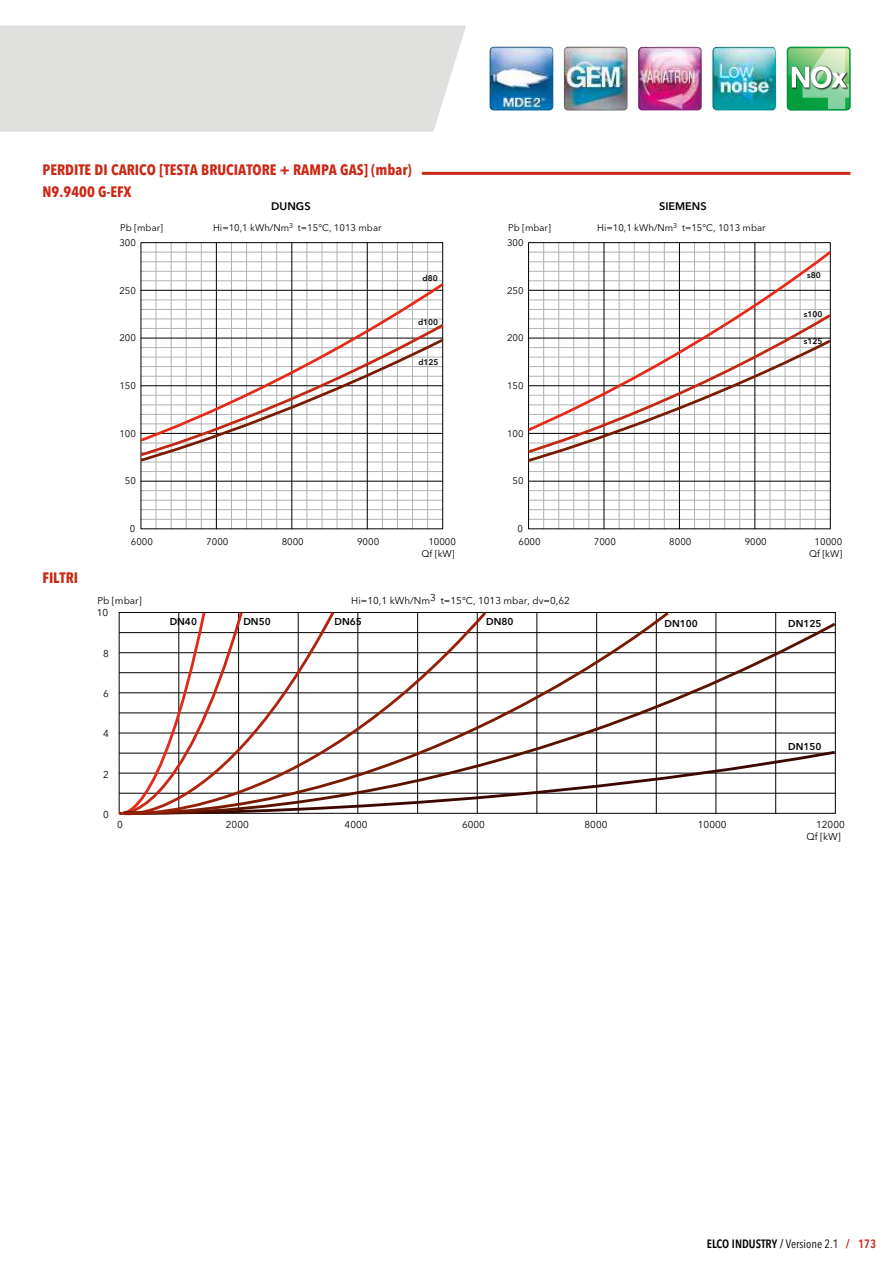
<style>
.page{position:relative;width:893px;height:1263px;background:#fff}
.page>*{position:absolute;margin:0;border:0;box-sizing:border-box;transform-origin:0 0}
.t1{font:700 condensed 15px "Avenir Next LT Pro";color:#cb2815}
.t2{font:600 condensed 12px "Avenir Next LT Pro";color:#000}
.t3{font:600 10.95px "Avenir Next LT Pro";color:#000}
.t4{font:9.9px "Avenir Next LT Pro";color:#000}
.t5{font:600 9.9px "Avenir Next LT Pro";color:#000}
.t6{font:9.6px/11.9px "Avenir Next LT Pro";color:#000;text-align:right}
.t7{font:600 8.25px "Avenir Next LT Pro";color:#000}
.s1{font-weight:400}
.s2{color:#cb2815}
</style>
<div class="page">
<hr style="left:422px;top:172px;width:428px;height:3px;background:#cb2815">
<div style="left:0;top:26px;width:466px;height:106px;background:#e0e0df"></div>
<hr style="left:141px;top:519px;width:302px;height:1px;background:#b3b2b2">
<hr style="left:141px;top:509px;width:302px;height:1px;background:#b3b2b2">
<hr style="left:141px;top:500px;width:302px;height:1px;background:#b3b2b2">
<hr style="left:141px;top:490px;width:302px;height:1px;background:#b3b2b2">
<hr style="left:141px;top:471px;width:302px;height:1px;background:#b3b2b2">
<hr style="left:141px;top:280px;width:302px;height:1px;background:#b3b2b2">
<hr style="left:141px;top:271px;width:302px;height:1px;background:#b3b2b2">
<hr style="left:141px;top:261px;width:302px;height:1px;background:#b3b2b2">
<hr style="left:141px;top:252px;width:302px;height:1px;background:#b3b2b2">
<hr style="left:427px;top:243px;width:1px;height:286px;background:#b3b2b2">
<hr style="left:412px;top:243px;width:1px;height:286px;background:#b3b2b2">
<hr style="left:397px;top:243px;width:1px;height:286px;background:#b3b2b2">
<hr style="left:382px;top:243px;width:1px;height:286px;background:#b3b2b2">
<hr style="left:352px;top:243px;width:1px;height:286px;background:#b3b2b2">
<hr style="left:337px;top:243px;width:1px;height:286px;background:#b3b2b2">
<hr style="left:322px;top:243px;width:1px;height:286px;background:#b3b2b2">
<hr style="left:307px;top:243px;width:1px;height:286px;background:#b3b2b2">
<hr style="left:276px;top:243px;width:1px;height:286px;background:#b3b2b2">
<hr style="left:261px;top:243px;width:1px;height:286px;background:#b3b2b2">
<hr style="left:246px;top:243px;width:1px;height:286px;background:#b3b2b2">
<hr style="left:231px;top:243px;width:1px;height:286px;background:#b3b2b2">
<hr style="left:201px;top:243px;width:1px;height:286px;background:#b3b2b2">
<hr style="left:186px;top:243px;width:1px;height:286px;background:#b3b2b2">
<hr style="left:171px;top:243px;width:1px;height:286px;background:#b3b2b2">
<hr style="left:156px;top:243px;width:1px;height:286px;background:#b3b2b2">
<hr style="left:141px;top:481px;width:302px;height:1px;background:#000">
<hr style="left:367px;top:243px;width:1px;height:286px;background:#000">
<hr style="left:291px;top:243px;width:1px;height:286px;background:#000">
<hr style="left:216px;top:243px;width:1px;height:286px;background:#000">
<hr style="left:529px;top:519px;width:301px;height:1px;background:#b3b2b2">
<hr style="left:529px;top:509px;width:301px;height:1px;background:#b3b2b2">
<hr style="left:529px;top:500px;width:301px;height:1px;background:#b3b2b2">
<hr style="left:529px;top:490px;width:301px;height:1px;background:#b3b2b2">
<hr style="left:529px;top:471px;width:301px;height:1px;background:#b3b2b2">
<hr style="left:815px;top:243px;width:1px;height:286px;background:#b3b2b2">
<hr style="left:800px;top:243px;width:1px;height:286px;background:#b3b2b2">
<hr style="left:785px;top:243px;width:1px;height:286px;background:#b3b2b2">
<hr style="left:770px;top:243px;width:1px;height:286px;background:#b3b2b2">
<hr style="left:739px;top:243px;width:1px;height:286px;background:#b3b2b2">
<hr style="left:724px;top:243px;width:1px;height:286px;background:#b3b2b2">
<hr style="left:709px;top:243px;width:1px;height:286px;background:#b3b2b2">
<hr style="left:694px;top:243px;width:1px;height:286px;background:#b3b2b2">
<hr style="left:664px;top:243px;width:1px;height:286px;background:#b3b2b2">
<hr style="left:649px;top:243px;width:1px;height:286px;background:#b3b2b2">
<hr style="left:634px;top:243px;width:1px;height:286px;background:#b3b2b2">
<hr style="left:619px;top:243px;width:1px;height:286px;background:#b3b2b2">
<hr style="left:588px;top:243px;width:1px;height:286px;background:#b3b2b2">
<hr style="left:573px;top:243px;width:1px;height:286px;background:#b3b2b2">
<hr style="left:558px;top:243px;width:1px;height:286px;background:#b3b2b2">
<hr style="left:543px;top:243px;width:1px;height:286px;background:#b3b2b2">
<hr style="left:529px;top:481px;width:301px;height:1px;background:#000">
<hr style="left:754px;top:243px;width:1px;height:286px;background:#000">
<hr style="left:679px;top:243px;width:1px;height:286px;background:#000">
<hr style="left:604px;top:243px;width:1px;height:286px;background:#000">
<svg style="left:140px;top:281px;width:304px;height:41px"></svg>
<svg style="left:140px;top:322px;width:304px;height:141px"></svg>
<svg style="left:528px;top:248px;width:303px;height:64px"></svg>
<svg style="left:528px;top:312px;width:303px;height:151px"></svg>
<svg style="left:787px;top:47px;width:63px;height:63px;background:#7fc68f"></svg>
<img style="left:712px;top:47px;width:64px;height:63px">
<img style="left:638px;top:47px;width:64px;height:63px">
<img style="left:564px;top:47px;width:64px;height:63px">
<img style="left:490px;top:47px;width:63px;height:63px">
<hr style="left:775px;top:612px;width:1px;height:201px;background:#000">
<hr style="left:716px;top:612px;width:1px;height:201px;background:#000">
<svg style="left:118px;top:612px;width:2px;height:203px"></svg>
<svg style="left:671px;top:620px;width:165px;height:194px"></svg>
<svg style="left:489px;top:612px;width:182px;height:202px"></svg>
<svg style="left:120px;top:612px;width:369px;height:204px"></svg>
<h1 class="t1" style="left:43px;top:160px;width:371px">PERDITE DI CARICO [TESTA BRUCIATORE + RAMPA GAS] (mbar)</h1>
<h1 class="t1" style="left:43px;top:183px;width:91px">N9.9400 G-EFX</h1>
<p class="t3" style="left:271px;top:199px;width:41px">DUNGS</p>
<p class="t3" style="left:659px;top:199px;width:49px">SIEMENS</p>
<p class="t6" style="left:213px;top:221px;width:82px">Hi=10,1 kWh/Nm<sup>3</sup></p>
<p class="t6" style="left:120px;top:221px;width:44px">Pb [mbar]</p>
<p class="t6" style="left:298px;top:221px;width:85px">t=15°C, 1013 mbar</p>
<p class="t6" style="left:597px;top:221px;width:82px">Hi=10,1 kWh/Nm<sup>3</sup></p>
<p class="t6" style="left:508px;top:221px;width:44px">Pb [mbar]</p>
<p class="t6" style="left:682px;top:221px;width:85px">t=15°C, 1013 mbar</p>
<p class="t6" style="left:119px;top:237px;width:18px">300</p>
<p class="t6" style="left:507px;top:237px;width:18px">300</p>
<p class="t6" style="left:119px;top:284px;width:18px">250</p>
<p class="t6" style="left:119px;top:332px;width:18px">200</p>
<p class="t7" style="left:423px;top:273px;width:17px">d80</p>
<p class="t7" style="left:418px;top:317px;width:22px">d100</p>
<p class="t7" style="left:418px;top:357px;width:22px">d125</p>
<p class="t6" style="left:507px;top:284px;width:18px">250</p>
<p class="t6" style="left:507px;top:332px;width:18px">200</p>
<p class="t7" style="left:807px;top:270px;width:15px">s80</p>
<p class="t7" style="left:804px;top:309px;width:20px">s100</p>
<p class="t7" style="left:804px;top:336px;width:20px">s125</p>
<p class="t6" style="left:119px;top:380px;width:18px">150</p>
<p class="t6" style="left:507px;top:380px;width:18px">150</p>
<p class="t6" style="left:119px;top:427px;width:18px">100</p>
<p class="t6" style="left:507px;top:427px;width:18px">100</p>
<p class="t6" style="left:125px;top:475px;width:13px">50</p>
<p class="t6" style="left:513px;top:475px;width:13px">50</p>
<p class="t6" style="left:130px;top:523px;width:7px">0</p>
<p class="t6" style="left:517px;top:523px;width:7px">0</p>
<p class="t6" style="left:131px;top:536px;width:24px">6000</p>
<p class="t6" style="left:206px;top:536px;width:24px">7000</p>
<p class="t6" style="left:282px;top:536px;width:24px">8000</p>
<p class="t6" style="left:357px;top:536px;width:24px">9000</p>
<p class="t6" style="left:422px;top:536px;width:36px">10000<br>Qf [kW]</p>
<p class="t6" style="left:518px;top:536px;width:24px">6000</p>
<p class="t6" style="left:594px;top:536px;width:24px">7000</p>
<p class="t6" style="left:669px;top:536px;width:24px">8000</p>
<p class="t6" style="left:745px;top:536px;width:24px">9000</p>
<p class="t6" style="left:809px;top:536px;width:35px;text-align:center">10000<br>Qf [kW]</p>
<h1 class="t1" style="left:43px;top:569px;width:37px">FILTRI</h1>
<p class="t4" style="left:97px;top:594px;width:46px">Pb [mbar]</p>
<p class="t4" style="left:351px;top:594px;width:220px">Hi=10,1 kWh/Nm3 t=15°C, 1013 mbar, dv=0,62</p>
<p class="t4" style="left:97px;top:607px;width:13px">10</p>
<p class="t4" style="left:103px;top:647px;width:7px">8</p>
<p class="t4" style="left:103px;top:688px;width:7px">6</p>
<p class="t5" style="left:170px;top:615px;width:29px">DN40</p>
<p class="t5" style="left:243px;top:615px;width:29px">DN50</p>
<p class="t5" style="left:335px;top:615px;width:29px">DN65</p>
<p class="t5" style="left:486px;top:615px;width:29px">DN80</p>
<p class="t5" style="left:664px;top:618px;width:35px">DN100</p>
<p class="t5" style="left:788px;top:618px;width:35px">DN125</p>
<p class="t4" style="left:103px;top:728px;width:7px">4</p>
<p class="t4" style="left:103px;top:768px;width:7px">2</p>
<p class="t5" style="left:788px;top:740px;width:35px">DN150</p>
<p class="t4" style="left:103px;top:809px;width:7px">0</p>
<p class="t4" style="left:117px;top:819px;width:7px">0</p>
<p class="t4" style="left:226px;top:819px;width:24px">2000</p>
<p class="t4" style="left:345px;top:819px;width:24px">4000</p>
<p class="t4" style="left:462px;top:819px;width:24px">6000</p>
<p class="t4" style="left:585px;top:819px;width:24px">8000</p>
<p class="t4" style="left:698px;top:819px;width:30px">10000</p>
<p class="t4" style="left:816px;top:819px;width:30px">12000</p>
<p class="t4" style="left:806px;top:831px;width:36px">Qf [kW]</p>
<p class="t2" style="left:707px;top:1237px;width:171px">ELCO INDUSTRY <span class="s1">/ Versione 2.1</span> <span class="s2">/ 173</span></p>
</div>
